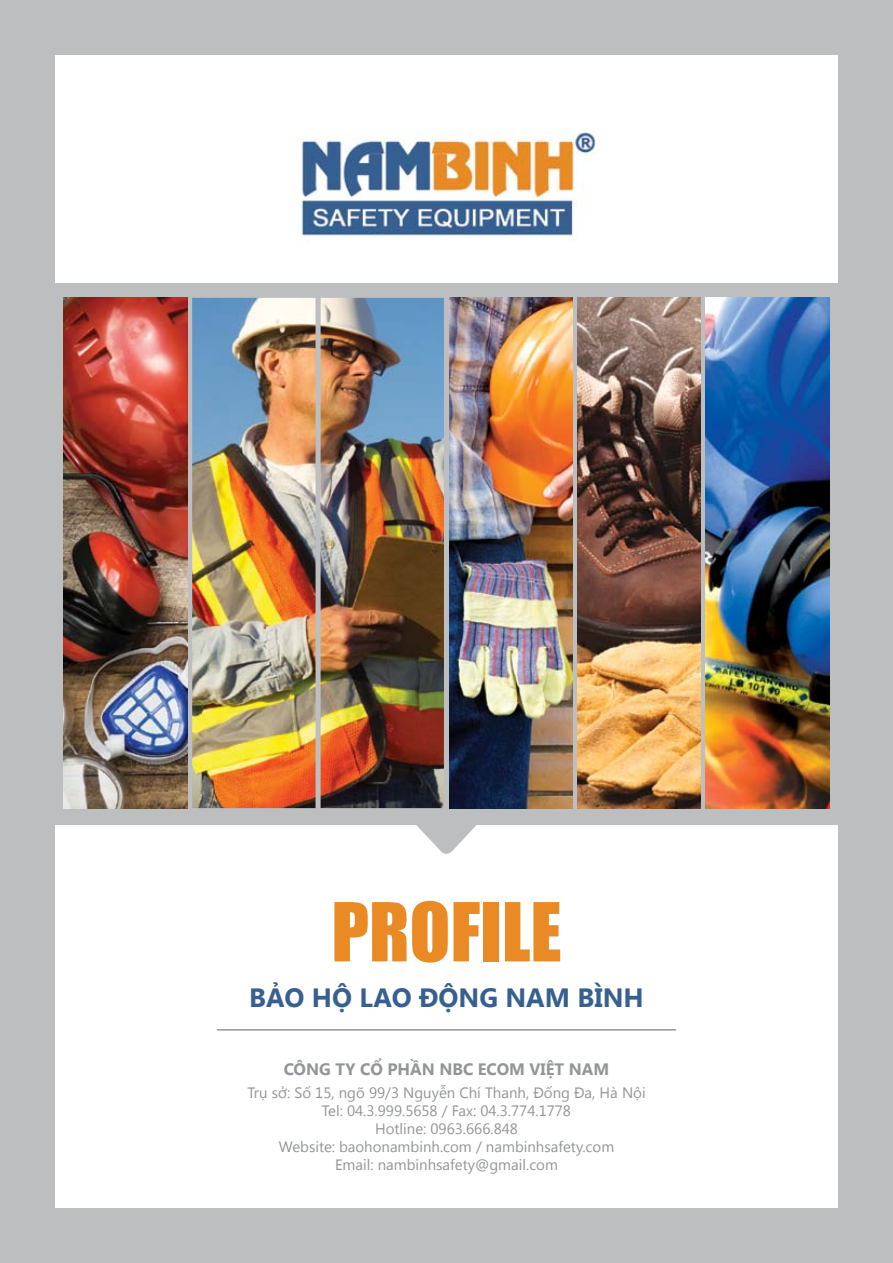
<style>
.page{position:relative;width:893px;height:1263px;background:#bcbec0}
.page>*{position:absolute;margin:0;border:0;box-sizing:border-box;transform-origin:0 0}
.t1{font:75px "Impact";color:#e98a24}
.t2{font:700 26.4px "Segoe UI";color:#376091}
.t3{font:700 16.5px "Segoe UI";color:#939598}
.t4{font:15px/18px "Segoe UI";color:#939598;text-align:center}
</style>
<div class="page">
<div style="left:55px;top:55px;width:783px;height:1153px;background:#fff"></div>
<img style="left:301px;top:130px;width:295px;height:106px">
<div style="left:55px;top:283px;width:783px;height:541px;background:#bcbec0"></div>
<svg style="left:401px;top:824px;width:91px;height:30px"></svg>
<img style="left:449px;top:298px;width:123px;height:510px">
<img style="left:577px;top:298px;width:124px;height:510px">
<img style="left:64px;top:298px;width:123px;height:510px">
<img style="left:192px;top:298px;width:252px;height:510px">
<img style="left:706px;top:298px;width:123px;height:510px">
<hr style="left:217px;top:1029px;width:459px;height:1px;background:#939598">
<h1 class="t1" style="left:331px;top:874px;width:232px">PROFILE</h1>
<h2 class="t2" style="left:249px;top:979px;width:396px">BẢO HỘ LAO ĐỘNG NAM BÌNH</h2>
<p class="t3" style="left:284px;top:1058px;width:327px">CÔNG TY CỔ PHẦN NBC ECOM VIỆT NAM</p>
<p class="t4" style="left:247px;top:1083px;width:400px">Trụ sở: Số 15, ngõ 99/3 Nguyễn Chí Thanh, Đống Đa, Hà Nội Tel: 04.3.999.5658 / Fax: 04.3.774.1778<br>Hotline: 0963.666.848<br>Website: baohonambinh.com / nambinhsafety.com<br>Email: nambinhsafety@gmail.com</p>
</div>
